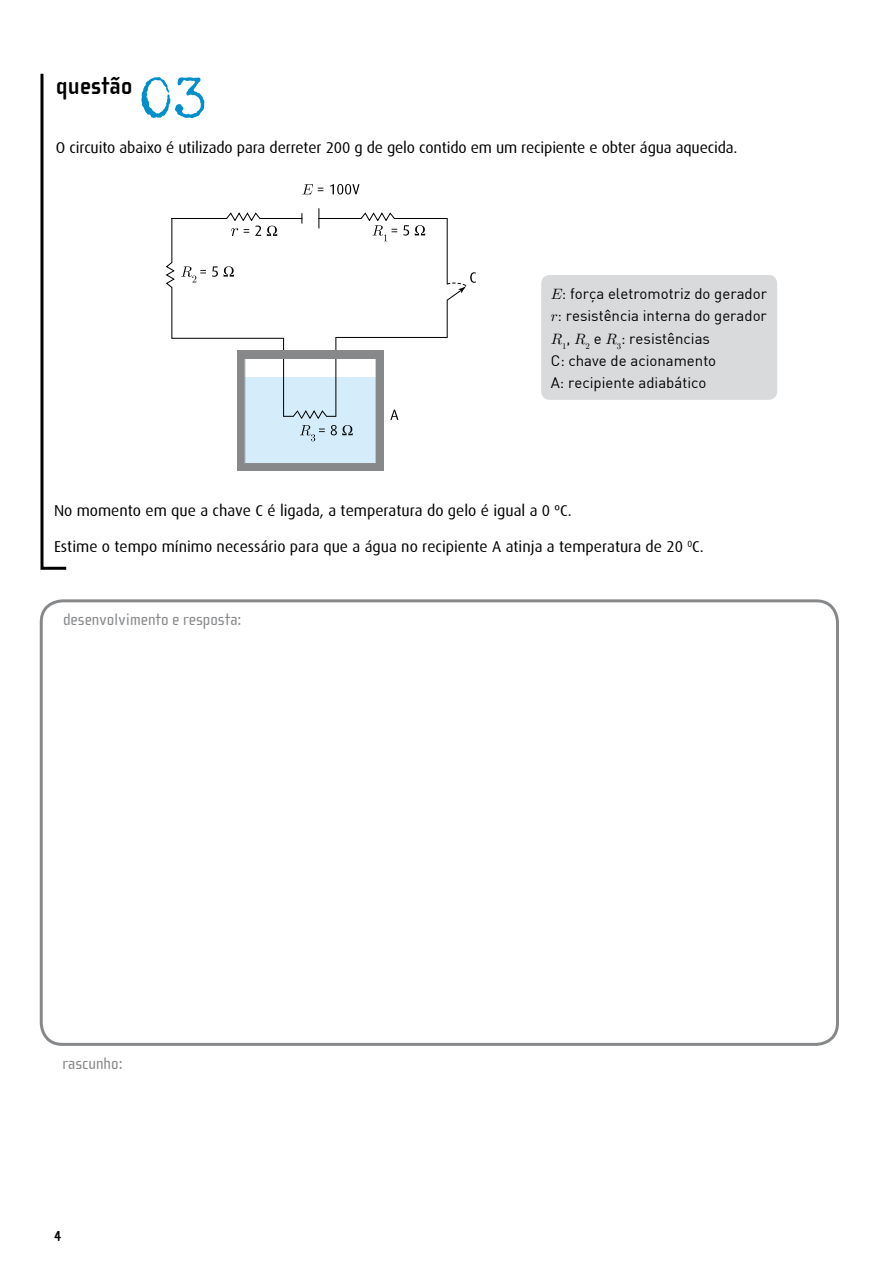
<style>
.page{position:relative;width:893px;height:1263px;background:#fff}
.page>*{position:absolute;margin:0;border:0;box-sizing:border-box;transform-origin:0 0}
.t1{font:60px "Typeka";color:#008fcb}
.t2{font:700 25.5px "Cholla Sans";color:#000}
.t3{font:17.25px "Cholla Sans";color:#87888a}
.t4{font:15.75px "Dax";color:#000}
.t5{font:15px/22.2px "DIN";color:#000}
.t6{font:700 15px "Cholla Sans";color:#000}
.s1{font-family:"cmmi 10"}
</style>
<div class="page">
<svg style="left:40px;top:73px;width:27px;height:497px"></svg>
<div style="left:237px;top:358px;width:147px;height:113px;background:#87888a"></div>
<div style="left:245px;top:377px;width:131px;height:86px;background:#d5edfa"></div>
<svg style="left:167px;top:208px;width:281px;height:58px"></svg>
<div style="left:244px;top:358px;width:133px;height:106px;border:1px solid #87888a"></div>
<svg style="left:302px;top:184px;width:21px;height:10px"></svg>
<svg style="left:330px;top:184px;width:29px;height:10px"></svg>
<svg style="left:166px;top:266px;width:310px;height:175px"></svg>
<div style="left:40px;top:599px;width:799px;height:447px;border:3px solid #87888a;border-radius:21px"></div>
<div style="left:541px;top:275px;width:236px;height:125px;background:#d9dadb;border-radius:9px"></div>
<h2 class="t2" style="left:56px;top:71px;width:78px">questão</h2>
<h1 class="t1" style="left:138px;top:63px;width:71px">03</h1>
<p class="t4" style="left:56px;top:139px;width:683px">O circuito abaixo é utilizado para derreter 200 g de gelo contido em um recipiente e obter água aquecida.</p>
<p class="t5" style="left:551px;top:282px;width:218px"><span class="s1">E</span>: força eletromotriz do gerador <span class="s1">r</span>: resistência interna do gerador<br><span class="s1">R</span><sub>1</sub>, <span class="s1">R</span><sub>2</sub> e <span class="s1">R</span><sub>3</sub>: resistências<br>C: chave de acionamento<br>A: recipiente adiabático</p>
<p class="t4" style="left:54px;top:502px;width:519px">No momento em que a chave C é ligada, a temperatura do gelo é igual a 0 ºC.</p>
<p class="t4" style="left:54px;top:538px;width:651px">Estime o tempo mínimo necessário para que a água no recipiente A atinja a temperatura de 20 <sup>0</sup>C.</p>
<p class="t3" style="left:63px;top:610px;width:180px">desenvolvimento e resposta:</p>
<p class="t3" style="left:63px;top:1054px;width:62px">rascunho:</p>
<p class="t6" style="left:54px;top:1228px;width:9px">4</p>
</div>
